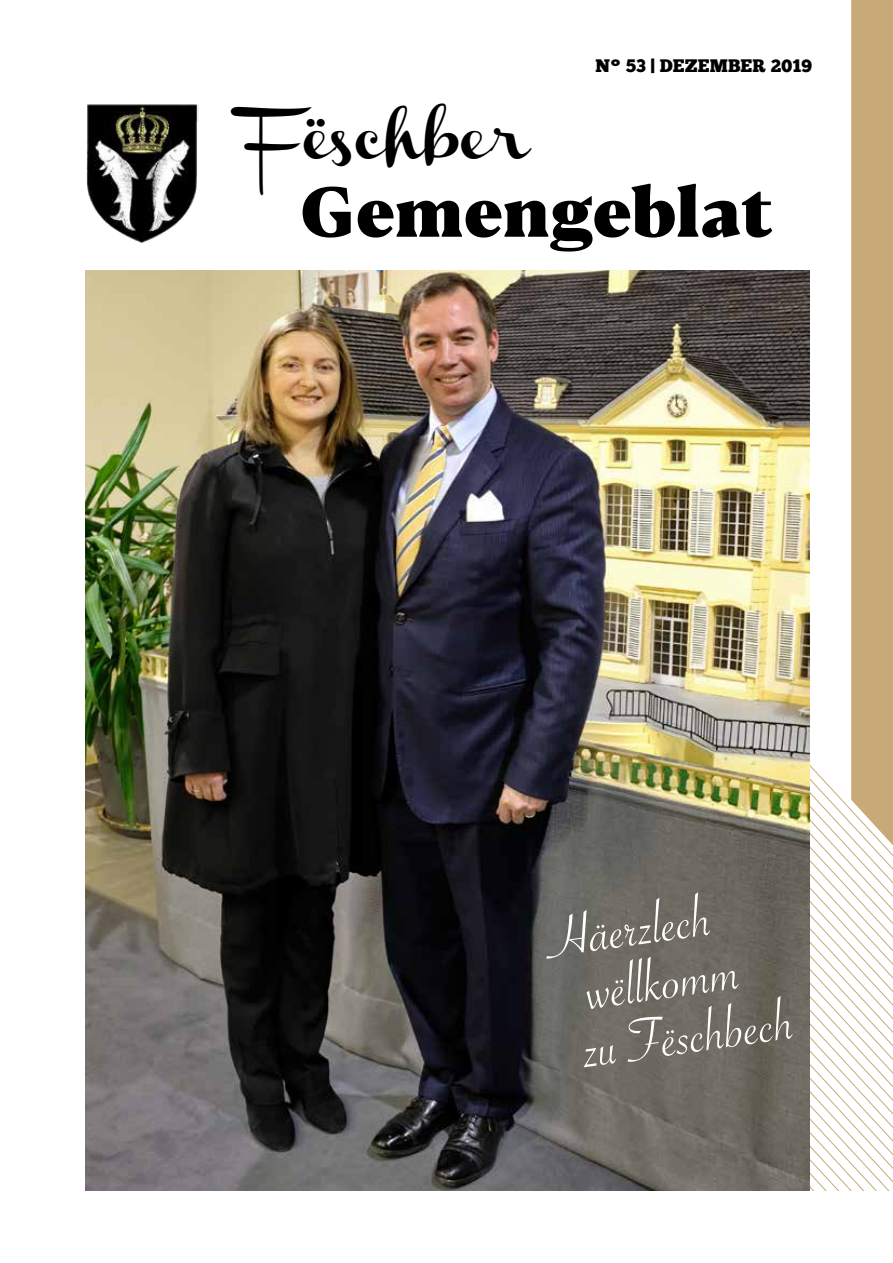
<style>
.page{position:relative;width:893px;height:1263px;background:#fff}
.page>*{position:absolute;margin:0;border:0;box-sizing:border-box;transform-origin:0 0}
.t1{font:800 70.35px "Blacker Text";letter-spacing:-.005em;color:#000}
.t2{font:63px/57px "Savoye Let Plain";color:#fff}
.t3{font:45px "Channel";color:#000}
.t4{font:18px "Chunk Five Ex";letter-spacing:.01em;color:#000}
</style>
<div class="page">
<img style="left:86px;top:104px;width:113px;height:139px">
<svg style="left:809px;top:692px;width:83px;height:499px"></svg>
<svg style="left:851px;top:0;width:42px;height:845px;background:#c9ac7d"></svg>
<img style="left:85px;top:270px;width:724px;height:921px">
<p class="t4" style="left:596px;top:52px;width:218px">N° 53 | DEZEMBER 2019</p>
<p class="t3" style="left:254px;top:118px;width:277px">Fëschber</p>
<p class="t1" style="left:300px;top:167px;width:475px">Gemengeblat</p>
<p class="t2" style="left:564px;top:907px;width:213px;text-indent:-22px;rotate:-8deg">Häerzlech wëllkomm<br>zu Fëschbech</p>
</div>
